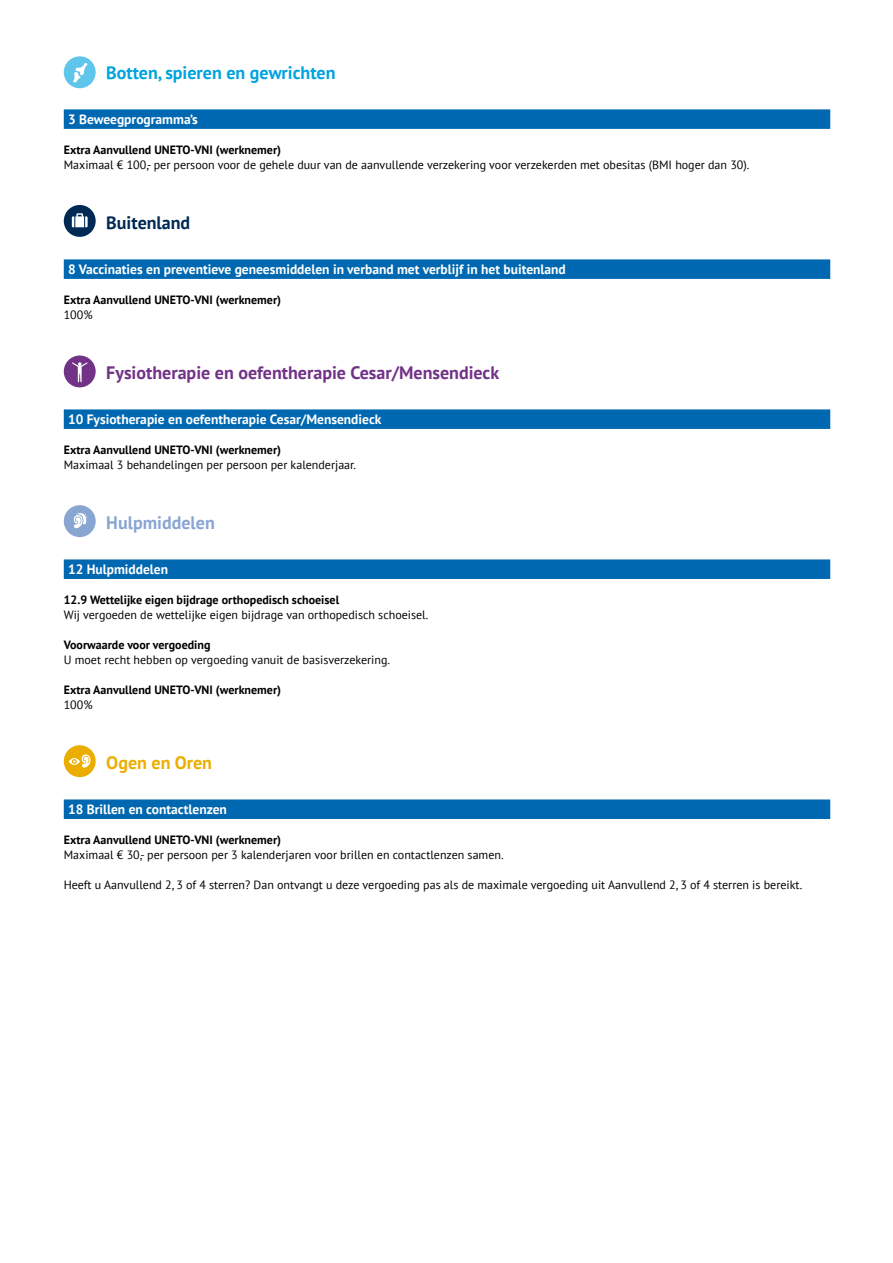
<style>
.page{position:relative;width:893px;height:1263px;background:#fff}
.page>*{position:absolute;margin:0;border:0;box-sizing:border-box;transform-origin:0 0}
.t1{font:700 18px "PT Sans";color:#723288}
.t2{font:700 18px "PT Sans";color:#00a3de}
.t3{font:700 18px "PT Sans";color:#89a5d2}
.t4{font:700 18px "PT Sans";color:#002954}
.t5{font:700 18px "PT Sans";color:#ebae00}
.t6{font:700 13.5px "PT Sans";color:#fff}
.t7{font:12px "PT Sans";color:#000}
.t8{font:700 12px "PT Sans";color:#000}
</style>
<div class="page">
<div style="left:64px;top:109px;width:766px;height:20px;background:#0068b0"></div>
<div style="left:64px;top:259px;width:766px;height:20px;background:#0068b0"></div>
<div style="left:64px;top:409px;width:766px;height:20px;background:#0068b0"></div>
<div style="left:64px;top:559px;width:766px;height:20px;background:#0068b0"></div>
<div style="left:64px;top:799px;width:766px;height:20px;background:#0068b0"></div>
<div style="left:64px;top:56px;width:32px;height:32px;background:#5fc5eb;border-radius:50%"></div>
<svg style="left:73px;top:63px;width:15px;height:19px"></svg>
<div style="left:64px;top:205px;width:32px;height:32px;background:#002954;border-radius:50%"></div>
<svg style="left:72px;top:213px;width:16px;height:14px"></svg>
<div style="left:64px;top:355px;width:32px;height:32px;background:#723288;border-radius:50%"></div>
<svg style="left:72px;top:362px;width:16px;height:20px"></svg>
<div style="left:64px;top:505px;width:32px;height:32px;background:#89a5d2;border-radius:50%"></div>
<svg style="left:74px;top:513px;width:13px;height:16px"></svg>
<div style="left:64px;top:745px;width:32px;height:32px;background:#ebae00;border-radius:50%"></div>
<svg style="left:69px;top:754px;width:22px;height:14px"></svg>
<h1 class="t2" style="left:106px;top:60px;width:231px">Botten, spieren en gewrichten</h1>
<p class="t6" style="left:68px;top:110px;width:131px">3 Beweegprogramma’s</p>
<p class="t8" style="left:64px;top:142px;width:219px">Extra Aanvullend UNETO-VNI (werknemer)</p>
<p class="t7" style="left:64px;top:157px;width:687px">Maximaal € 100,- per persoon voor de gehele duur van de aanvullende verzekering voor verzekerden met obesitas (BMI hoger dan 30).</p>
<h1 class="t4" style="left:106px;top:210px;width:86px">Buitenland</h1>
<p class="t6" style="left:68px;top:260px;width:499px">8 Vaccinaties en preventieve geneesmiddelen in verband met verblijf in het buitenland</p>
<p class="t8" style="left:64px;top:292px;width:219px">Extra Aanvullend UNETO-VNI (werknemer)</p>
<p class="t7" style="left:64px;top:307px;width:30px">100%</p>
<h1 class="t1" style="left:106px;top:360px;width:394px">Fysiotherapie en oefentherapie Cesar/Mensendieck</h1>
<p class="t6" style="left:68px;top:410px;width:315px">10 Fysiotherapie en oefentherapie Cesar/Mensendieck</p>
<p class="t8" style="left:64px;top:442px;width:219px">Extra Aanvullend UNETO-VNI (werknemer)</p>
<p class="t7" style="left:64px;top:457px;width:294px">Maximaal 3 behandelingen per persoon per kalenderjaar.</p>
<h1 class="t3" style="left:106px;top:510px;width:110px">Hulpmiddelen</h1>
<p class="t6" style="left:68px;top:560px;width:102px">12 Hulpmiddelen</p>
<p class="t8" style="left:64px;top:592px;width:277px">12.9 Wettelijke eigen bijdrage orthopedisch schoeisel</p>
<p class="t7" style="left:64px;top:607px;width:366px">Wij vergoeden de wettelijke eigen bijdrage van orthopedisch schoeisel.</p>
<p class="t8" style="left:64px;top:637px;width:148px">Voorwaarde voor vergoeding</p>
<p class="t7" style="left:64px;top:652px;width:328px">U moet recht hebben op vergoeding vanuit de basisverzekering.</p>
<p class="t8" style="left:64px;top:682px;width:219px">Extra Aanvullend UNETO-VNI (werknemer)</p>
<p class="t7" style="left:64px;top:697px;width:30px">100%</p>
<h1 class="t5" style="left:106px;top:750px;width:107px">Ogen en Oren</h1>
<p class="t6" style="left:68px;top:800px;width:160px">18 Brillen en contactlenzen</p>
<p class="t8" style="left:64px;top:832px;width:219px">Extra Aanvullend UNETO-VNI (werknemer)</p>
<p class="t7" style="left:64px;top:847px;width:441px">Maximaal € 30,- per persoon per 3 kalenderjaren voor brillen en contactlenzen samen.</p>
<p class="t7" style="left:64px;top:877px;width:740px">Heeft u Aanvullend 2, 3 of 4 sterren? Dan ontvangt u deze vergoeding pas als de maximale vergoeding uit Aanvullend 2, 3 of 4 sterren is bereikt.</p>
</div>
